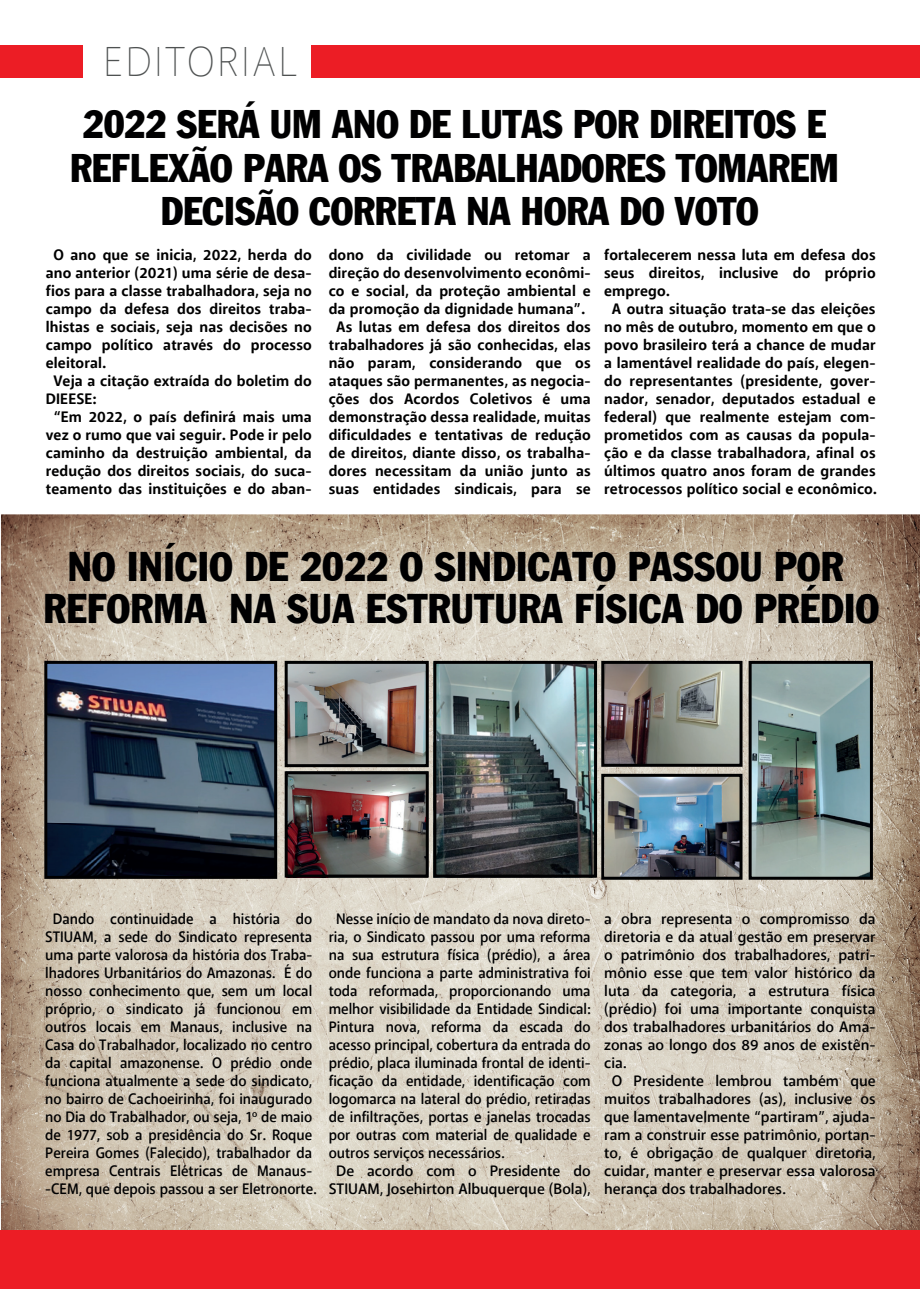
<style>
.page{position:relative;width:920px;height:1289px;background:#fff}
.page>*{position:absolute;margin:0;border:0;box-sizing:border-box;transform-origin:0 0}
.t1{font:100 41.25px "Anago";letter-spacing:.06em;color:#4f5252}
.t2{font:40.5px/42px "Franklin Gothic Condensed";letter-spacing:.01em;color:#000001;text-align:center}
.t3{font:39px/43.5px "Franklin Gothic Condensed";color:#000001;text-align:center}
.t4{font:700 15px/18px "Anago";letter-spacing:.01em;color:#000001;text-align:center}
.t5{font:500 15px/18px "Anago";color:#000001;text-align:center;scale:.96 1}
.t6{font:500 15px "Anago";color:#000001}
</style>
<div class="page">
<img style="left:1px;top:514px;width:919px;height:716px">
<div style="left:0;top:1230px;width:920px;height:59px;background:#ec1d25"></div>
<div style="left:1px;top:45px;width:82px;height:33px;background:#ec1d25"></div>
<div style="left:312px;top:45px;width:608px;height:33px;background:#ec1d25"></div>
<img style="left:289px;top:775px;width:136px;height:98px">
<img style="left:605px;top:778px;width:133px;height:97px">
<img style="left:605px;top:665px;width:133px;height:98px">
<img style="left:437px;top:665px;width:156px;height:208px">
<img style="left:289px;top:665px;width:136px;height:98px">
<img style="left:752px;top:665px;width:116px;height:210px">
<img style="left:48px;top:665px;width:225px;height:210px">
<div style="left:44px;top:661px;width:233px;height:218px;border:3px solid #000001"></div>
<div style="left:285px;top:661px;width:144px;height:106px;border:3px solid #000001"></div>
<div style="left:285px;top:771px;width:144px;height:106px;border:3px solid #000001"></div>
<div style="left:433px;top:661px;width:164px;height:216px;border:3px solid #000001"></div>
<div style="left:601px;top:661px;width:141px;height:106px;border:3px solid #000001"></div>
<div style="left:748px;top:661px;width:124px;height:218px;border:3px solid #000001"></div>
<div style="left:601px;top:774px;width:141px;height:105px;border:3px solid #000001"></div>
<h1 class="t1" style="left:103px;top:36px;width:196px">EDITORIAL</h1>
<h3 class="t3" style="left:70px;top:102px;width:770px">2022 SERÁ UM ANO DE LUTAS POR DIREITOS E<br>REFLEXÃO PARA OS TRABALHADORES TOMAREM<br>DECISÃO CORRETA NA HORA DO VOTO</h3>
<p class="t4" style="left:53px;top:246px;width:260px">O ano que se inicia, 2022, herda do</p>
<p class="t4" style="left:46px;top:264px;width:267px">ano anterior (2021) uma série de desa-</p>
<p class="t4" style="left:46px;top:282px;width:267px">fios para a classe trabalhadora, seja no</p>
<p class="t4" style="left:46px;top:300px;width:267px">campo da defesa dos direitos traba-</p>
<p class="t4" style="left:46px;top:318px;width:267px">lhistas e sociais, seja nas decisões no</p>
<p class="t4" style="left:46px;top:336px;width:267px">campo político através do processo</p>
<p class="t4" style="left:46px;top:354px;width:62px">eleitoral.</p>
<p class="t4" style="left:53px;top:372px;width:260px">Veja a citação extraída do boletim do</p>
<p class="t4" style="left:46px;top:390px;width:52px">DIEESE:</p>
<p class="t4" style="left:53px;top:408px;width:260px">“Em 2022, o país definirá mais uma</p>
<p class="t4" style="left:46px;top:426px;width:267px">vez o rumo que vai seguir. Pode ir pelo</p>
<p class="t4" style="left:46px;top:444px;width:267px">caminho da destruição ambiental, da</p>
<p class="t4" style="left:46px;top:462px;width:267px">redução dos direitos sociais, do suca-</p>
<p class="t4" style="left:46px;top:480px;width:267px">teamento das instituições e do aban-</p>
<p class="t4" style="left:329px;top:246px;width:263px">dono da civilidade ou retomar a direção do desenvolvimento econômi&shy;co e social, da proteção ambiental e da promoção da dignidade humana”.<br>As lutas em defesa dos direitos dos trabalhadores já são conhecidas, elas não param, considerando que os ataques são permanentes, as negocia&shy;ções dos Acordos Coletivos é uma demonstração dessa realidade, muitas dificuldades e tentativas de redução de direitos, diante disso, os trabalha&shy;dores necessitam da união junto as suas entidades sindicais, para se</p>
<p class="t4" style="left:604px;top:246px;width:273px">fortalecerem nessa luta em defesa dos</p>
<p class="t4" style="left:604px;top:264px;width:273px">seus direitos, inclusive do próprio</p>
<p class="t4" style="left:604px;top:282px;width:67px">emprego.</p>
<p class="t4" style="left:611px;top:300px;width:265px">A outra situação trata-se das eleições</p>
<p class="t4" style="left:604px;top:318px;width:273px">no mês de outubro, momento em que o</p>
<p class="t4" style="left:604px;top:336px;width:273px">povo brasileiro terá a chance de mudar</p>
<p class="t4" style="left:604px;top:354px;width:273px">a lamentável realidade do país, elegen-</p>
<p class="t4" style="left:604px;top:372px;width:273px">do representantes (presidente, gover-</p>
<p class="t4" style="left:604px;top:390px;width:273px">nador, senador, deputados estadual e</p>
<p class="t4" style="left:604px;top:408px;width:273px">federal) que realmente estejam com-</p>
<p class="t4" style="left:604px;top:426px;width:273px">prometidos com as causas da popula-</p>
<p class="t4" style="left:604px;top:444px;width:273px">ção e da classe trabalhadora, afinal os</p>
<p class="t4" style="left:604px;top:462px;width:273px">últimos quatro anos foram de grandes</p>
<p class="t4" style="left:604px;top:480px;width:274px">retrocessos político social e econômico.</p>
<h2 class="t2" style="left:43px;top:545px;width:837px">NO INÍCIO DE 2022 O SINDICATO PASSOU POR<br>REFORMA NA SUA ESTRUTURA FÍSICA DO PRÉDIO</h2>
<p class="t5" style="left:45px;top:910px;width:284px">Dando continuidade a história do STIUAM, a sede do Sindicato representa uma parte valorosa da história dos Traba&shy;lhadores Urbanitários do Amazonas. É do nosso conhecimento que, sem um local próprio, o sindicato já funcionou em outros locais em Manaus, inclusive na Casa do Trabalhador, localizado no centro da capital amazonense. O prédio onde funciona atualmente a sede do sindicato, no bairro de Cachoeirinha, foi inaugurado no Dia do Trabalhador, ou seja, 1º de maio de 1977, sob a presidência do Sr. Roque Pereira Gomes (Falecido), trabalhador da empresa Centrais Elétricas de Manaus--CEM, que depois passou a ser Eletronorte.</p>
<p class="t5" style="left:336px;top:910px;width:266px">Nesse início de mandato da nova direto-</p>
<p class="t5" style="left:329px;top:928px;width:274px">ria, o Sindicato passou por uma reforma</p>
<p class="t5" style="left:329px;top:946px;width:274px">na sua estrutura física (prédio), a área</p>
<p class="t5" style="left:329px;top:964px;width:274px">onde funciona a parte administrativa foi</p>
<p class="t5" style="left:329px;top:982px;width:274px">toda reformada, proporcionando uma</p>
<p class="t5" style="left:329px;top:1000px;width:274px">melhor visibilidade da Entidade Sindical:</p>
<p class="t5" style="left:329px;top:1018px;width:274px">Pintura nova, reforma da escada do</p>
<p class="t5" style="left:329px;top:1036px;width:274px">acesso principal, cobertura da entrada do</p>
<p class="t5" style="left:329px;top:1054px;width:274px">prédio, placa iluminada frontal de identi-</p>
<p class="t5" style="left:329px;top:1072px;width:274px">ficação da entidade, identificação com</p>
<p class="t5" style="left:329px;top:1090px;width:274px">logomarca na lateral do prédio, retiradas</p>
<p class="t5" style="left:329px;top:1108px;width:274px">de infiltrações, portas e janelas trocadas</p>
<p class="t5" style="left:329px;top:1126px;width:274px">por outras com material de qualidade e</p>
<p class="t5" style="left:329px;top:1144px;width:185px">outros serviços necessários.</p>
<p class="t6" style="left:336px;top:1161px;width:256px">De acordo com o Presidente do</p>
<p class="t6" style="left:329px;top:1179px;width:263px">STIUAM, Josehirton Albuquerque (Bola),</p>
<p class="t6" style="left:604px;top:909px;width:273px">a obra representa o compromisso da</p>
<p class="t6" style="left:604px;top:927px;width:273px">diretoria e da atual gestão em preservar</p>
<p class="t6" style="left:604px;top:945px;width:273px">o patrimônio dos trabalhadores, patri-</p>
<p class="t6" style="left:604px;top:963px;width:273px">mônio esse que tem valor histórico da</p>
<p class="t6" style="left:604px;top:981px;width:273px">luta da categoria, a estrutura física</p>
<p class="t6" style="left:604px;top:999px;width:273px">(prédio) foi uma importante conquista</p>
<p class="t6" style="left:604px;top:1017px;width:273px">dos trabalhadores urbanitários do Ama-</p>
<p class="t6" style="left:604px;top:1035px;width:273px">zonas ao longo dos 89 anos de existên-</p>
<p class="t6" style="left:604px;top:1053px;width:24px">cia.</p>
<p class="t6" style="left:611px;top:1071px;width:265px">O Presidente lembrou também que</p>
<p class="t6" style="left:604px;top:1089px;width:273px">muitos trabalhadores (as), inclusive os</p>
<p class="t6" style="left:604px;top:1107px;width:273px">que lamentavelmente “partiram”, ajuda-</p>
<p class="t6" style="left:604px;top:1125px;width:273px">ram a construir esse patrimônio, portan-</p>
<p class="t6" style="left:604px;top:1143px;width:273px">to, é obrigação de qualquer diretoria,</p>
<p class="t6" style="left:604px;top:1161px;width:273px">cuidar, manter e preservar essa valorosa</p>
<p class="t6" style="left:604px;top:1179px;width:183px">herança dos trabalhadores.</p>
</div>
